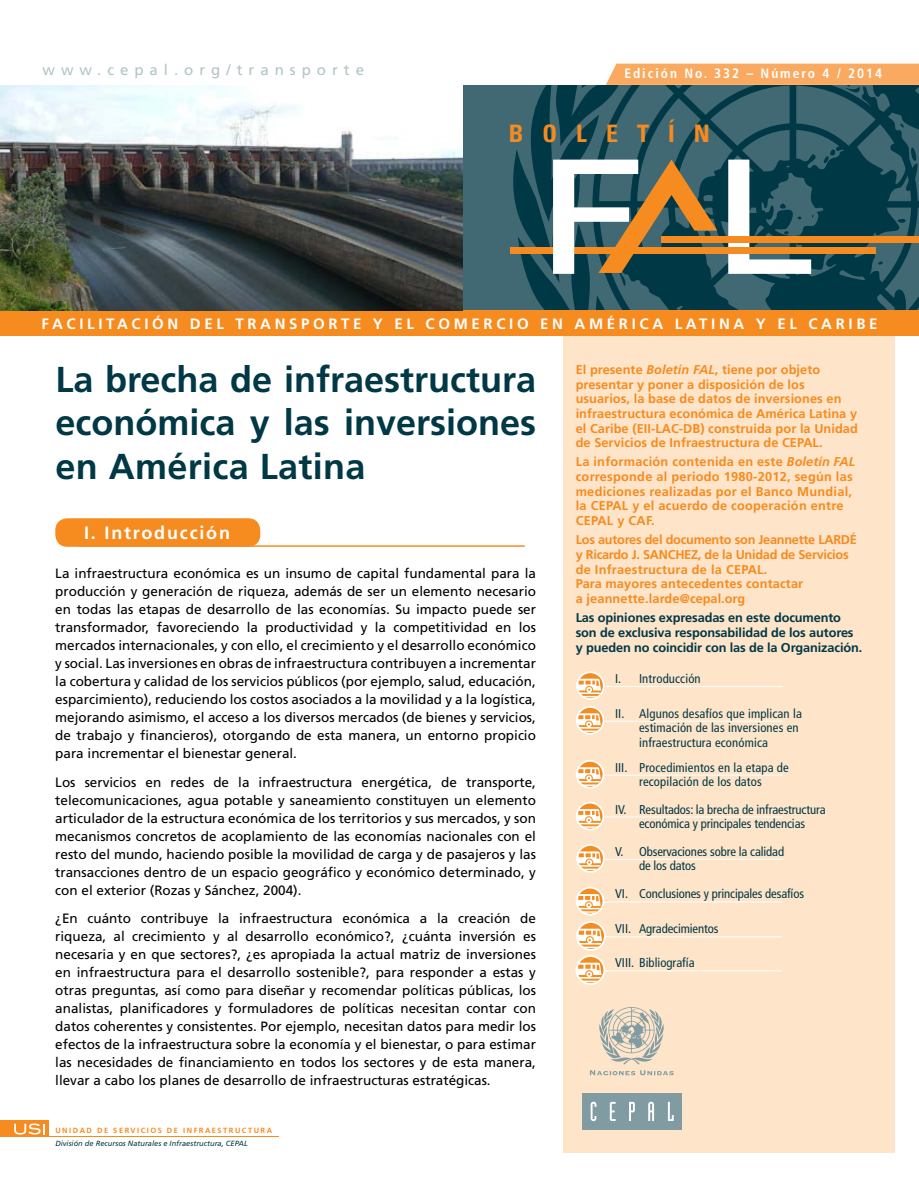
<style>
.page{position:relative;width:919px;height:1183px;background:#fff}
.page>*{position:absolute;margin:0;border:0;box-sizing:border-box;transform-origin:0 0}
.t1{font:700 36px/43.2px "Frutiger";color:#003846;text-align:justify}
.t2{font:700 condensed 24px "Univers LT Std";letter-spacing:.795em;color:#f68b1f}
.t3{font:700 18px "Frutiger";letter-spacing:.1em;color:#fff}
.t4{font:700 15px "Frutiger";letter-spacing:.245em;color:#fff}
.t5{font:15px "Frutiger";letter-spacing:.4em;color:#b3c3c7}
.t6{font:13.5px/18px "Frutiger";color:#000;text-align:justify}
.t7{font:700 condensed 13.5px "Frutiger";letter-spacing:.145em;color:#fff}
.t8{font:700 12.75px/14.7px "Frutiger";letter-spacing:.005em;color:#f68b1f}
.t9{font:condensed 12.75px/14.2px "Frutiger";color:#003846}
.t10{font:700 12.75px/14.9px "Frutiger";letter-spacing:-.01em;color:#003846}
.t11{font:italic 7.5px "Frutiger";color:#003846}
.t12{font:700 7.5px "Frutiger";letter-spacing:.2em;color:#f68b1f}
.s1{font-style:italic}
</style>
<div class="page">
<div style="left:563px;top:336px;width:331px;height:816px;background:#fee4c9"></div>
<div style="left:606px;top:64px;width:312px;height:21px;background:#faaa60"></div>
<div style="left:457px;top:85px;width:461px;height:225px;background:#406974"></div>
<svg style="left:513px;top:85px;width:405px;height:225px"></svg>
<svg style="left:728px;top:159px;width:83px;height:115px"></svg>
<div style="left:510px;top:247px;width:366px;height:7px;background:#f68b1f"></div>
<div style="left:661px;top:236px;width:257px;height:7px;background:#f68b1f"></div>
<svg style="left:553px;top:159px;width:164px;height:115px"></svg>
<div style="left:0;top:310px;width:918px;height:26px;background:#f68b1f"></div>
<div style="left:0;top:1120px;width:49px;height:16px;background:#f68b1f"></div>
<svg style="left:14px;top:1123px;width:31px;height:11px"></svg>
<hr style="left:11px;top:1136px;width:267px;height:1px;background:#f68b1f">
<div style="left:581px;top:1092px;width:100px;height:36px;background:#809ba2"></div>
<svg style="left:590px;top:1101px;width:6px;height:19px"></svg>
<svg style="left:609px;top:1101px;width:6px;height:19px"></svg>
<svg style="left:629px;top:1101px;width:5px;height:19px"></svg>
<svg style="left:648px;top:1101px;width:6px;height:19px"></svg>
<svg style="left:668px;top:1101px;width:5px;height:19px"></svg>
<svg style="left:590px;top:1007px;width:83px;height:68px"></svg>
<img style="left:1px;top:85px;width:461px;height:225px">
<hr style="left:79px;top:545px;width:445px;height:1px;background:#f68b1f">
<svg style="left:578px;top:708px;width:24px;height:25px"></svg>
<div style="left:575px;top:705px;width:29px;height:29px;border:2px solid #fff;border-radius:50%"></div>
<hr style="left:603px;top:720px;width:179px;height:1px;background:#fff">
<svg style="left:578px;top:762px;width:24px;height:24px"></svg>
<div style="left:575px;top:759px;width:29px;height:29px;border:2px solid #fff;border-radius:50%"></div>
<hr style="left:603px;top:774px;width:179px;height:1px;background:#fff">
<svg style="left:578px;top:804px;width:24px;height:24px"></svg>
<div style="left:575px;top:801px;width:29px;height:29px;border:2px solid #fff;border-radius:50%"></div>
<hr style="left:603px;top:816px;width:179px;height:1px;background:#fff">
<svg style="left:577px;top:846px;width:25px;height:24px"></svg>
<div style="left:576px;top:843px;width:28px;height:29px;border:2px solid #fff;border-radius:50%"></div>
<hr style="left:604px;top:858px;width:179px;height:1px;background:#fff">
<svg style="left:578px;top:889px;width:24px;height:24px"></svg>
<div style="left:575px;top:886px;width:29px;height:29px;border:2px solid #fff;border-radius:50%"></div>
<hr style="left:603px;top:901px;width:179px;height:1px;background:#fff">
<div style="left:576px;top:920px;width:30px;height:30px;border:2px solid #fff;border-radius:50%"></div>
<hr style="left:605px;top:936px;width:177px;height:1px;background:#fff">
<div style="left:576px;top:672px;width:28px;height:27px;background:#fff;border-radius:50%"></div>
<svg style="left:576px;top:672px;width:26px;height:26px"></svg>
<div style="left:576px;top:671px;width:28px;height:28px;border:2px solid #fff;border-radius:50%"></div>
<hr style="left:604px;top:686px;width:179px;height:1px;background:#fff">
<div style="left:55px;top:518px;width:205px;height:28px;background:#f68b1f;border-radius:12px"></div>
<svg style="left:576px;top:920px;width:27px;height:62px"></svg>
<div style="left:575px;top:954px;width:30px;height:30px;border:2px solid #fff;border-radius:50%"></div>
<hr style="left:604px;top:970px;width:177px;height:1px;background:#fff">
<p class="t5" style="left:43px;top:60px;width:323px">www.cepal.org/transporte</p>
<p class="t7" style="left:624px;top:65px;width:259px">Edición No. 332 – Número 4 / 2014</p>
<h2 class="t2" style="left:509px;top:118px;width:202px">BOLETÍN</h2>
<p class="t4" style="left:41px;top:314px;width:837px">FACILITACIÓN DEL TRANSPORTE Y EL COMERCIO EN AMÉRICA LATINA Y EL CARIBE</p>
<h1 class="t1" style="left:56px;top:358px;width:482px">La brecha de infraestructura económica y las inversiones en América Latina</h1>
<h3 class="t3" style="left:84px;top:522px;width:147px">I. Introducción</h3>
<p class="t6" style="left:55px;top:564px;width:482px">La infraestructura económica es un insumo de capital fundamental para la producción y generación de riqueza, además de ser un elemento necesario en todas las etapas de desarrollo de las economías. Su impacto puede ser transformador, favoreciendo la productividad y la competitividad en los mercados internacionales, y con ello, el crecimiento y el desarrollo económico y social. Las inversiones en obras de infraestructura contribuyen a incrementar la cobertura y calidad de los servicios públicos (por ejemplo, salud, educación, esparcimiento), reduciendo los costos asociados a la movilidad y a la logística, mejorando asimismo, el acceso a los diversos mercados (de bienes y servicios, de trabajo y financieros), otorgando de esta manera, un entorno propicio para incrementar el bienestar general.</p>
<p class="t6" style="left:55px;top:772px;width:482px">Los servicios en redes de la infraestructura energética, de transporte, telecomunicaciones, agua potable y saneamiento constituyen un elemento articulador de la estructura económica de los territorios y sus mercados, y son mecanismos concretos de acoplamiento de las economías nacionales con el resto del mundo, haciendo posible la movilidad de carga y de pasajeros y las transacciones dentro de un espacio geográfico y económico determinado, y con el exterior (Rozas y Sánchez, 2004).</p>
<p class="t6" style="left:55px;top:909px;width:482px">¿En cuánto contribuye la infraestructura económica a la creación de riqueza, al crecimiento y al desarrollo económico?, ¿cuánta inversión es necesaria y en que sectores?, ¿es apropiada la actual matriz de inversiones en infraestructura para el desarrollo sostenible?, para responder a estas y otras preguntas, así como para diseñar y recomendar políticas públicas, los analistas, planificadores y formuladores de políticas necesitan contar con datos coherentes y consistentes. Por ejemplo, necesitan datos para medir los efectos de la infraestructura sobre la economía y el bienestar, o para estimar las necesidades de financiamiento en todos los sectores y de esta manera, llevar a cabo los planes de desarrollo de infraestructuras estratégicas.</p>
<p class="t12" style="left:55px;top:1125px;width:218px">UNIDAD DE SERVICIOS DE INFRAESTRUCTURA</p>
<p class="t11" style="left:55px;top:1138px;width:194px">División de Recursos Naturales e Infraestructura, CEPAL</p>
<p class="t8" style="left:575px;top:362px;width:284px">El presente <span class="s1">Boletín FAL</span>, tiene por objeto presentar y poner a disposición de los usuarios, la base de datos de inversiones en infraestructura económica de América Latina y el Caribe (EII-LAC-DB) construida por la Unidad de Servicios de Infraestructura de CEPAL.</p>
<p class="t8" style="left:575px;top:454px;width:281px">La información contenida en este <span class="s1">Boletín FAL </span>corresponde al periodo 1980-2012, según las mediciones realizadas por el Banco Mundial, la CEPAL y el acuerdo de cooperación entre CEPAL y CAF.</p>
<p class="t8" style="left:575px;top:532px;width:283px">Los autores del documento son Jeannette LARDÉ y Ricardo J. SANCHEZ, de la Unidad de Servicios de Infraestructura de la CEPAL.<br>Para mayores antecedentes contactar<br>a jeannette.larde@cepal.org</p>
<p class="t10" style="left:575px;top:610px;width:288px">Las opiniones expresadas en este documento son de exclusiva responsabilidad de los autores y pueden no coincidir con las de la Organización.</p>
<p class="t9" style="left:615px;top:671px;width:87px">I. Introducción</p>
<p class="t9" style="left:639px;top:706px;width:164px;text-indent:-24px">II. Algunos desafíos que implican la estimación de las inversiones en infraestructura económica</p>
<p class="t9" style="left:615px;top:760px;width:175px;text-align:center">III. Procedimientos en la etapa de recopilación de los datos</p>
<p class="t9" style="left:615px;top:802px;width:212px;text-align:center">IV. Resultados: la brecha de infraestructura económica y principales tendencias</p>
<p class="t9" style="left:639px;top:844px;width:146px;text-indent:-24px">V. Observaciones sobre la calidad de los datos</p>
<p class="t9" style="left:615px;top:886px;width:190px">VI. Conclusiones y principales desafíos</p>
<p class="t9" style="left:615px;top:920px;width:105px">VII. Agradecimientos</p>
<p class="t9" style="left:615px;top:955px;width:81px">VIII. Bibliografía</p>
</div>
